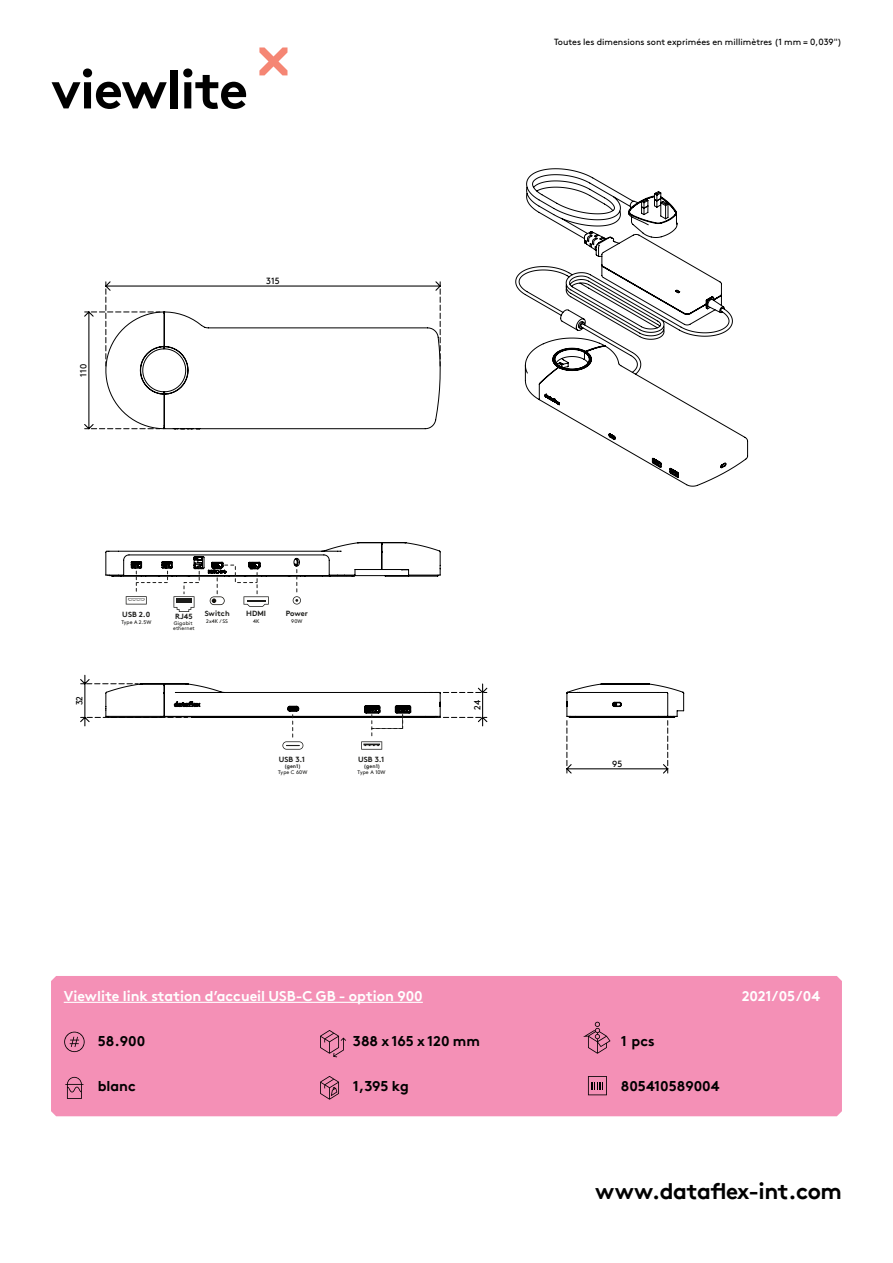
<style>
.page{position:relative;width:893px;height:1263px;background:#fff}
.page>*{position:absolute;margin:0;border:0;box-sizing:border-box;transform-origin:0 0}
.hoofdstuk{font:700 54px "Brown Pro TT";letter-spacing:-.02em;color:#000}
.t1{font:700 22.5px "Brown Pro TT";letter-spacing:-.02em;color:#000}
.t2{font:700 14.25px "Brown Pro TT";color:#fff}
.specificaties{font:700 14.25px "Brown Pro TT";color:#000}
.t3{font:9px "Brown";color:#000}
.t4{font:9px "Brown Pro TT Regular Alt";color:#000}
.t5{font:700 7.5px "Brown Pro TT";letter-spacing:.01em;color:#1d1d1b}
.t6{font:5.25px/6px "Brown Pro TT";letter-spacing:.01em;color:#1d1d1b;text-align:center}
.s1{font-weight:700}
</style>
<div class="page">
<svg style="left:259px;top:47px;width:28px;height:28px"></svg>
<div style="left:51px;top:976px;width:791px;height:140px;background:#f490b6"></div>
<svg style="left:566px;top:683px;width:118px;height:91px"></svg>
<svg style="left:84px;top:281px;width:357px;height:149px"></svg>
<svg style="left:515px;top:168px;width:233px;height:319px"></svg>
<svg style="left:105px;top:542px;width:336px;height:70px"></svg>
<svg style="left:80px;top:674px;width:408px;height:76px"></svg>
<svg style="left:64px;top:1032px;width:21px;height:20px"></svg>
<svg style="left:65px;top:1077px;width:18px;height:22px"></svg>
<svg style="left:320px;top:1030px;width:26px;height:27px"></svg>
<svg style="left:583px;top:1022px;width:27px;height:32px"></svg>
<svg style="left:320px;top:1076px;width:19px;height:24px"></svg>
<svg style="left:588px;top:1076px;width:19px;height:19px"></svg>
<hr style="left:64px;top:1002px;width:359px;height:1px;background:#fff">
<p class="hoofdstuk" style="left:51px;top:46px;width:198px">viewlite</p>
<p class="t4" style="left:77px;top:377px;width:14px;rotate:-90deg">110</p>
<p class="t4" style="left:266px;top:274px;width:15px">315</p>
<h3 class="t3" style="left:554px;top:35px;width:289px">Toutes les dimensions sont exprimées en millimètres (1 mm = 0,039")</h3>
<p class="t5" style="left:122px;top:608px;width:30px">USB 2.0</p>
<p class="t6" style="left:121px;top:619px;width:31px">Type A 2.5W</p>
<p class="t5" style="left:175px;top:610px;width:19px">RJ45</p>
<p class="t6" style="left:173px;top:620px;width:23px;line-height:5.2px;text-align:left">Gigabit ethernet</p>
<p class="t5" style="left:205px;top:608px;width:26px">Switch</p>
<p class="t6" style="left:206px;top:618px;width:23px">2x4K /SS</p>
<p class="t5" style="left:246px;top:608px;width:22px">HDMI</p>
<p class="t6" style="left:253px;top:618px;width:8px">4K</p>
<p class="t5" style="left:286px;top:608px;width:24px">Power</p>
<p class="t6" style="left:291px;top:618px;width:13px">90W</p>
<p class="t4" style="left:73px;top:705px;width:11px;rotate:-90deg">32</p>
<p class="t4" style="left:470px;top:710px;width:11px;rotate:-90deg">24</p>
<p class="t5" style="left:279px;top:754px;width:28px">USB 3.1</p>
<p class="t6" style="left:278px;top:763px;width:31px"><span class="s1">(gen1)<br></span>Type C 60W</p>
<p class="t5" style="left:358px;top:754px;width:28px">USB 3.1</p>
<p class="t6" style="left:358px;top:763px;width:30px"><span class="s1">(gen1)<br></span>Type A 10W</p>
<p class="t4" style="left:612px;top:757px;width:12px">95</p>
<h3 class="t2" style="left:64px;top:985px;width:361px">Viewlite link station d’accueil USB-C GB - option 900</h3>
<h3 class="t2" style="left:742px;top:985px;width:80px">2021/05/04</h3>
<h3 class="specificaties" style="left:98px;top:1029px;width:49px">58.900</h3>
<p class="specificaties" style="left:98px;top:1074px;width:40px">blanc</p>
<p class="specificaties" style="left:353px;top:1029px;width:129px">388 x 165 x 120 mm</p>
<p class="specificaties" style="left:621px;top:1029px;width:35px">1 pcs</p>
<p class="specificaties" style="left:353px;top:1074px;width:57px">1,395 kg</p>
<p class="specificaties" style="left:621px;top:1074px;width:100px">805410589004</p>
<h2 class="t1" style="left:595px;top:1173px;width:248px">www.dataflex-int.com</h2>
</div>
